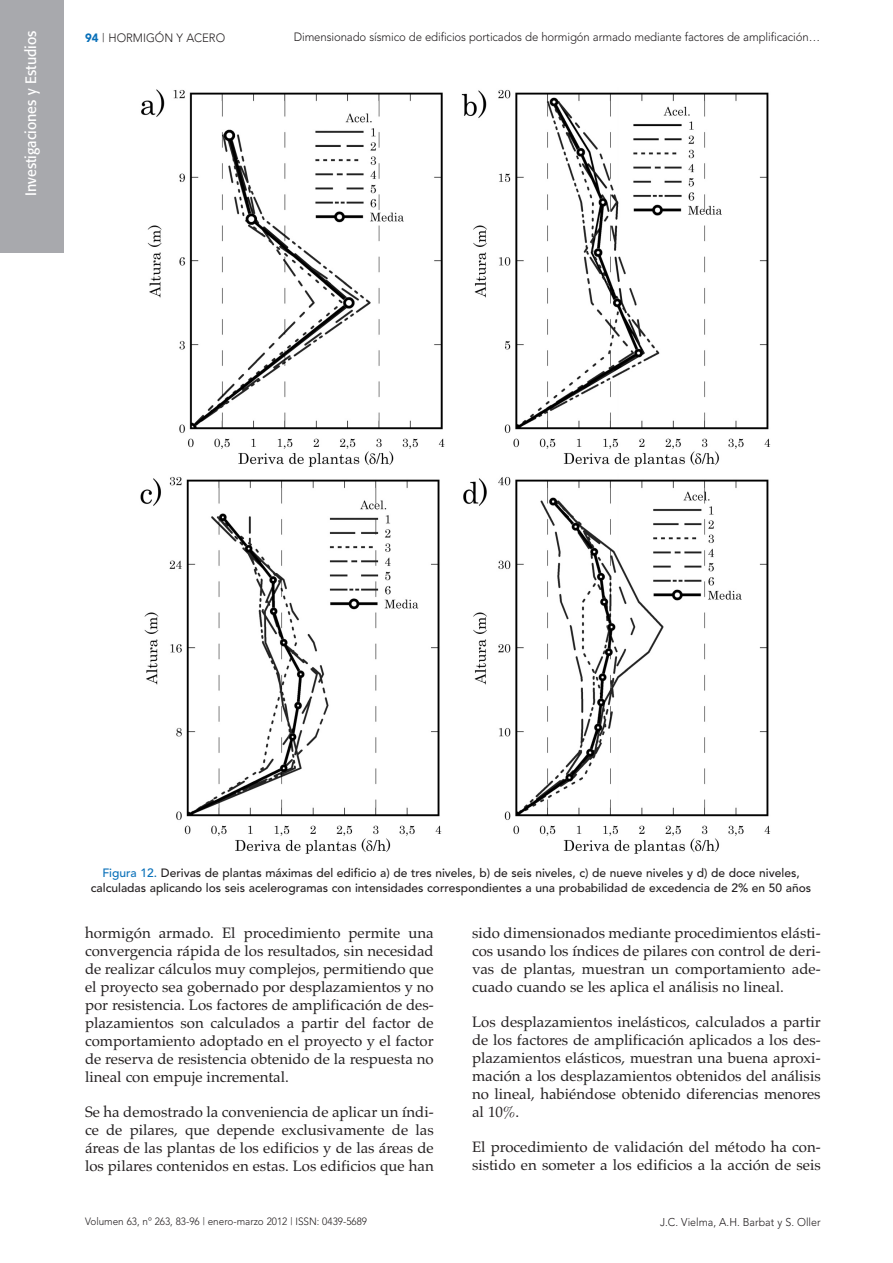
<style>
.page{position:relative;width:893px;height:1263px;background:#fff}
.page>*{position:absolute;margin:0;border:0;box-sizing:border-box;transform-origin:0 0}
.t1{font:15px/18px "Palatino";color:#231f20;text-align:justify}
.t2{font:15px "Formata";color:#fff;scale:.95 1}
.t3{font:500 12px/15px "Avenir";color:#231f20;text-align:center}
.t4{font:300 12px "Avenir";letter-spacing:-.01em;color:#231f20;scale:.95 1}
.t5{font:300 11.25px "Avenir";color:#231f20;scale:.95 1}
.t6{font:300 10.5px "Avenir";color:#231f20;scale:.95 1}
.s1{font-weight:900;color:#0970b9}
.s2{color:#0970b9}
</style>
<div class="page">
<div style="left:0;top:0;width:64px;height:252px;background:#a8a9ad"></div>
<img style="left:141px;top:89px;width:304px;height:378px">
<img style="left:461px;top:89px;width:310px;height:378px">
<img style="left:140px;top:476px;width:302px;height:378px">
<img style="left:463px;top:476px;width:308px;height:378px">
<p class="t2" style="left:24px;top:196px;width:175px;rotate:-90deg">Investigaciones y Estudios</p>
<p class="t4" style="left:85px;top:33px;width:149px"><span class="s1">94</span> | HORMIGÓN Y ACERO</p>
<p class="t4" style="left:294px;top:32px;width:555px">Dimensionado sísmico de edificios porticados de hormigón armado mediante factores de amplificación…</p>
<p class="t3" style="left:91px;top:866px;width:722px"><span class="s2">Figura 12.</span> Derivas de plantas máximas del edificio a) de tres niveles, b) de seis niveles, c) de nueve niveles y d) de doce niveles, calculadas aplicando los seis acelerogramas con intensidades correspondientes a una probabilidad de excedencia de 2% en 50 años</p>
<p class="t1" style="left:85px;top:926px;width:350px">hormigón armado. El procedimiento permite una convergencia rápida de los resultados, sin necesidad de realizar cálculos muy complejos, permitiendo que el proyecto sea gobernado por desplazamientos y no por resistencia. Los factores de amplificación de des&shy;plazamientos son calculados a partir del factor de comportamiento adoptado en el proyecto y el factor de reserva de resistencia obtenido de la respuesta no lineal con empuje incremental.</p>
<p class="t1" style="left:85px;top:1105px;width:350px">Se ha demostrado la conveniencia de aplicar un índi&shy;ce de pilares, que depende exclusivamente de las áreas de las plantas de los edificios y de las áreas de los pilares contenidos en estas. Los edificios que han</p>
<p class="t1" style="left:472px;top:926px;width:350px">sido dimensionados mediante procedimientos elásti&shy;cos usando los índices de pilares con control de deri&shy;vas de plantas, muestran un comportamiento ade&shy;cuado cuando se les aplica el análisis no lineal.</p>
<p class="t1" style="left:472px;top:1015px;width:350px">Los desplazamientos inelásticos, calculados a partir de los factores de amplificación aplicados a los des&shy;plazamientos elásticos, muestran una buena aproxi&shy;mación a los desplazamientos obtenidos del análisis no lineal, habiéndose obtenido diferencias menores al 10%.</p>
<p class="t1" style="left:472px;top:1140px;width:350px">El procedimiento de validación del método ha con&shy;sistido en someter a los edificios a la acción de seis</p>
<p class="t6" style="left:85px;top:1217px;width:298px">Volumen 63, nº 263, 83-96 | enero-marzo 2012 | ISSN: 0439-5689</p>
<p class="t5" style="left:660px;top:1217px;width:171px">J.C. Vielma, A.H. Barbat y S. Oller</p>
</div>
